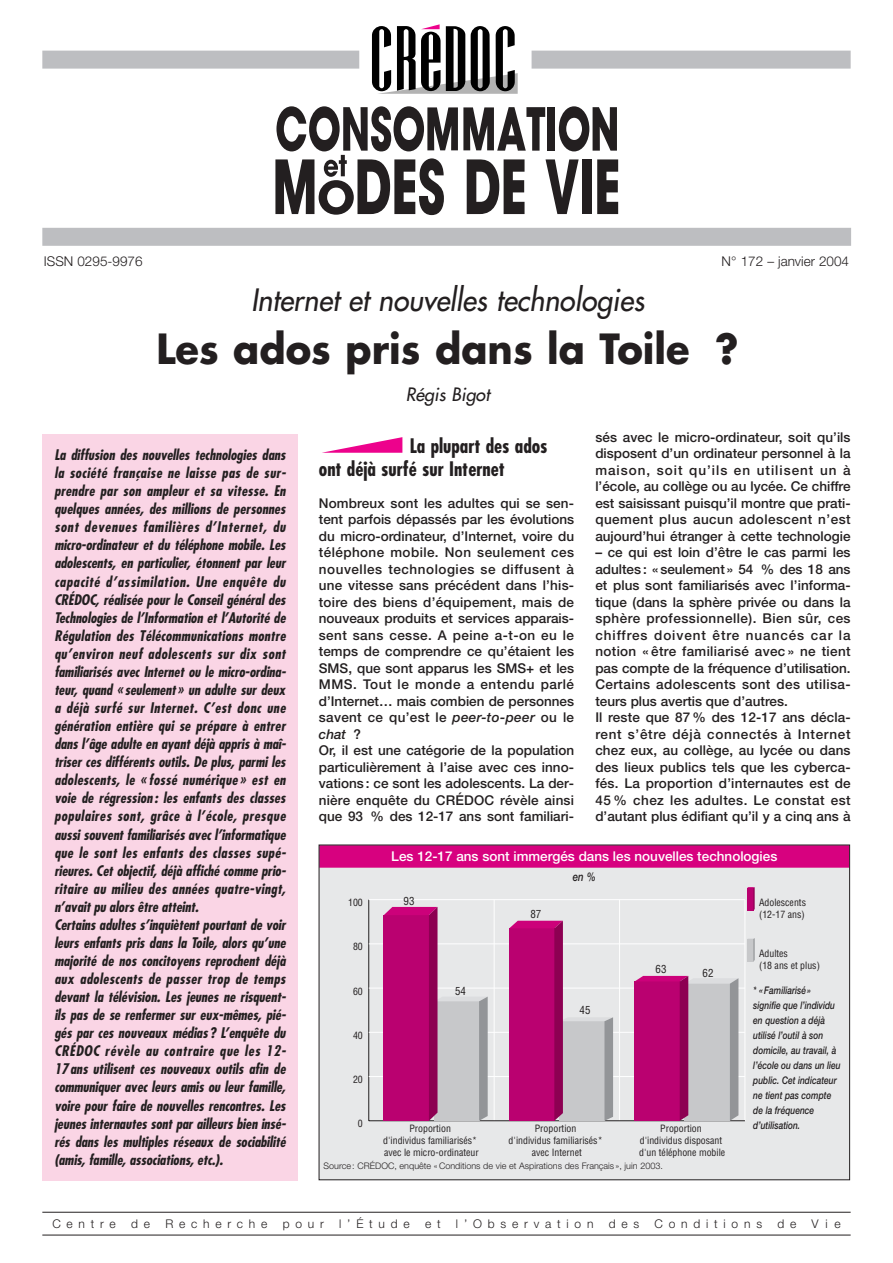
<style>
.page{position:relative;width:893px;height:1263px;background:#fff}
.page>*{position:absolute;margin:0;border:0;box-sizing:border-box;transform-origin:0 0}
.t1{font:700 40.5px "Futura";color:#231f20;scale:.95 1}
.t2{font:italic 30px "Futura";color:#231f20;scale:.95 1}
.t3{font:700 condensed 19.5px/22.5px "Futura";color:#231f20}
.t4{font:italic 18px "Futura";color:#231f20}
.t5{font:italic 700 condensed 14.25px/18px "Futura";letter-spacing:-.005em;color:#231f20}
.t6{font:500 13.5px/16.5px "Helvetica Neue";letter-spacing:.005em;color:#231f20}
.t7{font:500 13.5px "Helvetica Neue";color:#fff}
.t8{font:300 13.5px "Helvetica Neue";color:#231f20}
.t9{font:300 12px "Helvetica Neue";letter-spacing:.485em;color:#231f20}
.t10{font:italic 500 12px "Helvetica Neue";color:#231f20;scale:.8 1}
.t11{font:condensed 10.95px "Helvetica";color:#231f20}
.t12{font:italic 500 10.5px/15px "Helvetica Neue";color:#231f20;scale:.8 1}
.t13{font:condensed 9.9px/12px "Helvetica";color:#231f20;text-align:center}
.t14{font:300 9px "Helvetica Neue";color:#231f20}
.s1{font-style:italic}
</style>
<div class="page">
<svg style="left:322px;top:437px;width:80px;height:16px"></svg>
<hr style="left:42px;top:1212px;width:808px;height:1px;background:#231f20">
<hr style="left:42px;top:1235px;width:808px;height:1px;background:#231f20">
<svg style="left:372px;top:24px;width:145px;height:70px"></svg>
<div style="left:42px;top:51px;width:317px;height:18px;background:#bdbec1"></div>
<div style="left:531px;top:51px;width:319px;height:18px;background:#bdbec1"></div>
<svg style="left:275px;top:106px;width:343px;height:109px"></svg>
<div style="left:42px;top:228px;width:809px;height:18px;background:#bdbec1"></div>
<div style="left:42px;top:434px;width:255px;height:746px;background:#fad5e5"></div>
<div style="left:319px;top:845px;width:530px;height:335px;background:#e7e8e9"></div>
<div style="left:319px;top:845px;width:530px;height:23px;background:#d7017f"></div>
<hr style="left:494px;top:900px;width:1px;height:221px;background:#fff">
<hr style="left:619px;top:900px;width:1px;height:221px;background:#fff">
<hr style="left:744px;top:900px;width:1px;height:221px;background:#fff">
<hr style="left:368px;top:900px;width:1px;height:221px;background:#231f20">
<hr style="left:369px;top:1121px;width:376px;height:1px;background:#231f20">
<hr style="left:369px;top:1076px;width:376px;height:1px;background:#fff">
<hr style="left:369px;top:1032px;width:376px;height:1px;background:#fff">
<hr style="left:369px;top:988px;width:376px;height:1px;background:#fff">
<hr style="left:369px;top:944px;width:376px;height:1px;background:#fff">
<hr style="left:369px;top:899px;width:376px;height:1px;background:#fff">
<svg style="left:747px;top:938px;width:7px;height:23px"></svg>
<svg style="left:747px;top:887px;width:7px;height:23px"></svg>
<svg style="left:384px;top:907px;width:103px;height:214px"></svg>
<svg style="left:509px;top:921px;width:104px;height:200px"></svg>
<svg style="left:634px;top:976px;width:104px;height:145px"></svg>
<p class="t8" style="left:44px;top:257px;width:100px">ISSN 0295-9976</p>
<p class="t8" style="left:721px;top:257px;width:129px">N° 172 – janvier 2004</p>
<h2 class="t2" style="left:251px;top:285px;width:415px">Internet et nouvelles technologies</h2>
<h1 class="t1" style="left:156px;top:330px;width:614px">Les ados pris dans la Toile ?</h1>
<p class="t4" style="left:405px;top:386px;width:85px">Régis Bigot</p>
<p class="t5" style="left:54px;top:447px;width:233px">La diffusion des nouvelles technologies dans la société française ne laisse pas de sur&shy;prendre par son ampleur et sa vitesse. En quelques années, des millions de personnes sont devenues familières d’Internet, du micro-ordinateur et du téléphone mobile. Les adolescents, en particulier, étonnent par leur capacité d’assimilation. Une enquête du CRÉDOC, réalisée pour le Conseil général des Technologies de l’Information et l’Autorité de Régulation des Télécommunications montre qu’environ neuf adolescents sur dix sont familiarisés avec Internet ou le micro-ordina&shy;teur, quand «seulement» un adulte sur deux a déjà surfé sur Internet. C’est donc une génération entière qui se prépare à entrer dans l’âge adulte en ayant déjà appris à maî&shy;triser ces différents outils. De plus, parmi les adolescents, le « fossé numérique » est en voie de régression : les enfants des classes populaires sont, grâce à l’école, presque aussi souvent familiarisés avec l’informatique que le sont les enfants des classes supé&shy;rieures. Cet objectif, déjà affiché comme prio&shy;ritaire au milieu des années quatre-vingt, n’avait pu alors être atteint.<br>Certains adultes s’inquiètent pourtant de voir leurs enfants pris dans la Toile, alors qu’une majorité de nos concitoyens reprochent déjà aux adolescents de passer trop de temps devant la télévision. Les jeunes ne risquent&shy;ils pas de se renfermer sur eux-mêmes, pié&shy;gés par ces nouveaux médias? L’enquête du CRÉDOC révèle au contraire que les 12- 17 ans utilisent ces nouveaux outils afin de communiquer avec leurs amis ou leur famille, voire pour faire de nouvelles rencontres. Les jeunes internautes sont par ailleurs bien insé&shy;rés dans les multiples réseaux de sociabilité (amis, famille, associations, etc.).</p>
<h3 class="t3" style="left:319px;top:436px;width:230px;text-indent:91px">La plupart des ados ont déjà surfé sur Internet</h3>
<p class="t6" style="left:319px;top:496px;width:257px">Nombreux sont les adultes qui se sen&shy;tent parfois dépassés par les évolutions du micro-ordinateur, d’Internet, voire du téléphone mobile. Non seulement ces nouvelles technologies se diffusent à une vitesse sans précédent dans l’his&shy;toire des biens d’équipement, mais de nouveaux produits et services apparais&shy;sent sans cesse. A peine a-t-on eu le temps de comprendre ce qu’étaient les SMS, que sont apparus les SMS+ et les MMS. Tout le monde a entendu parlé d’Internet… mais combien de personnes savent ce qu’est le <span class="s1">peer-to-peer</span> ou le <span class="s1">chat</span> ?<br>Or, il est une catégorie de la population particulièrement à l’aise avec ces inno&shy;vations : ce sont les adolescents. La der&shy;nière enquête du CRÉDOC révèle ainsi que 93 % des 12-17 ans sont familiari-</p>
<p class="t6" style="left:595px;top:430px;width:257px;text-align:justify">sés avec le micro-ordinateur, soit qu’ils disposent d’un ordinateur personnel à la maison, soit qu’ils en utilisent un à l’école, au collège ou au lycée. Ce chiffre est saisissant puisqu’il montre que prati&shy;quement plus aucun adolescent n’est aujourd’hui étranger à cette technologie</p>
<p class="t6" style="left:595px;top:545px;width:257px">– ce qui est loin d’être le cas parmi les adultes : « seulement » 54 % des 18 ans et plus sont familiarisés avec l’informa&shy;tique (dans la sphère privée ou dans la sphère professionnelle). Bien sûr, ces chiffres doivent être nuancés car la notion « être familiarisé avec » ne tient pas compte de la fréquence d’utilisation.<br>Certains adolescents sont des utilisa&shy;teurs plus avertis que d’autres.<br>Il reste que 87 % des 12-17 ans décla&shy;rent s’être déjà connectés à Internet chez eux, au collège, au lycée ou dans des lieux publics tels que les cyberca&shy;fés. La proportion d’internautes est de 45 % chez les adultes. Le constat est d’autant plus édifiant qu’il y a cinq ans à</p>
<p class="t13" style="left:348px;top:897px;width:16px">100</p>
<p class="t13" style="left:353px;top:942px;width:11px">80</p>
<p class="t13" style="left:353px;top:986px;width:11px">60</p>
<p class="t13" style="left:353px;top:1030px;width:11px">40</p>
<p class="t13" style="left:353px;top:1074px;width:11px">20</p>
<p class="t13" style="left:358px;top:1119px;width:6px">0</p>
<p class="t7" style="left:391px;top:852px;width:387px">Les 12-17 ans sont immergés dans les nouvelles technologies</p>
<p class="t10" style="left:573px;top:872px;width:30px">en %</p>
<p class="t11" style="left:403px;top:897px;width:12px">93</p>
<p class="t11" style="left:530px;top:909px;width:12px">87</p>
<p class="t13" style="left:759px;top:897px;width:48px;text-align:left">Adolescents (12-17 ans)</p>
<p class="t11" style="left:655px;top:965px;width:12px">63</p>
<p class="t11" style="left:702px;top:968px;width:12px">62</p>
<p class="t13" style="left:759px;top:948px;width:62px;text-align:left">Adultes<br>(18 ans et plus)</p>
<p class="t11" style="left:455px;top:986px;width:12px">54</p>
<p class="t11" style="left:579px;top:1006px;width:12px">45</p>
<p class="t13" style="left:383px;top:1123px;width:97px">Proportion<br>d'individus familiarisés* avec le micro-ordinateur</p>
<p class="t13" style="left:508px;top:1123px;width:95px">Proportion<br>d'individus familiarisés* avec Internet</p>
<p class="t13" style="left:639px;top:1123px;width:88px">Proportion d'individus disposant d'un téléphone mobile</p>
<p class="t12" style="left:753px;top:984px;width:111px">* « Familiarisé » signifie que l’individu en question a déjà utilisé l’outil à son domicile, au travail, à l’école ou dans un lieu public. Cet indicateur ne tient pas compte de la fréquence d’utilisation.</p>
<p class="t14" style="left:323px;top:1162px;width:341px">Source : CRÉDOC, enquête « Conditions de vie et Aspirations des Français », juin 2003.</p>
<p class="t9" style="left:52px;top:1219px;width:65px">Centre</p>
<p class="t9" style="left:131px;top:1219px;width:20px">d e</p>
<p class="t9" style="left:165px;top:1219px;width:104px">Recherche</p>
<p class="t9" style="left:283px;top:1219px;width:43px">pour</p>
<p class="t9" style="left:339px;top:1219px;width:72px">l’Étude</p>
<p class="t9" style="left:425px;top:1219px;width:17px">e t</p>
<p class="t9" style="left:456px;top:1219px;width:139px">l’Observation</p>
<p class="t9" style="left:608px;top:1219px;width:32px">des</p>
<p class="t9" style="left:654px;top:1219px;width:109px">Conditions</p>
<p class="t9" style="left:777px;top:1219px;width:20px">d e</p>
<p class="t9" style="left:811px;top:1219px;width:30px">Vie</p>
</div>
